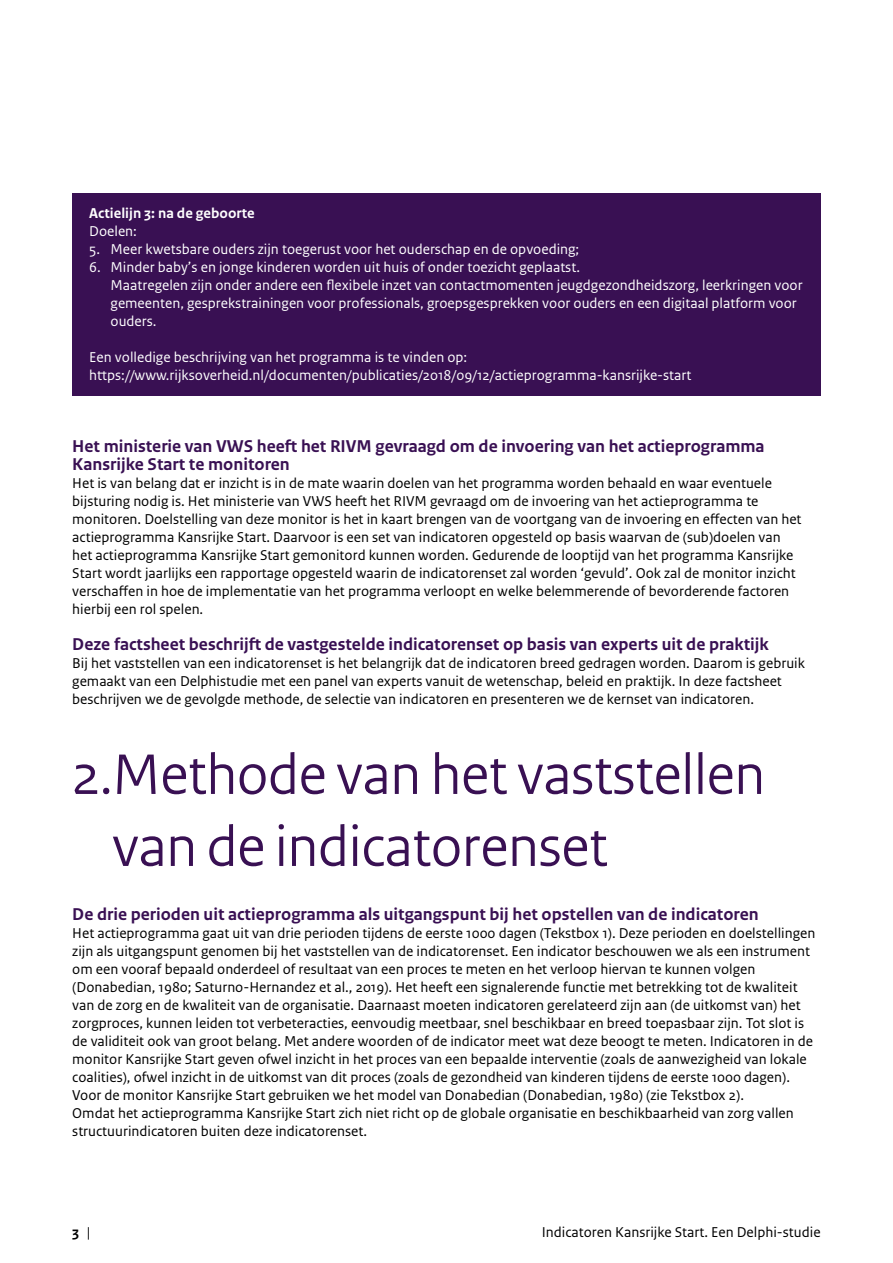
<style>
.page{position:relative;width:893px;height:1263px;background:#fff}
.page>*{position:absolute;margin:0;border:0;box-sizing:border-box;transform-origin:0 0}
._03_RIVM_Hoofdstukko{font:60px/72px "Rijksoverheid Sans Heading";color:#391053}
._06_RIVM_Alineakop{font:700 18px/18px "Rijksoverheid Sans Text";color:#391053}
._10_RIVM_Broodtekst{font:15px/18px "Rijksoverheid Sans Text";color:#000}
.Broodtekst_gearceerd{font:15px/18px "Rijksoverheid Sans Text";color:#fff}
.Kop_gearceerd_vet{font:700 15px "Rijksoverheid Sans Text";color:#fff}
.t1{font:700 15px "Rijksoverheid Sans Text";color:#000}
.s1{font-weight:400}
</style>
<div class="page">
<div style="left:72px;top:193px;width:749px;height:40px;background:#391053"></div>
<div style="left:72px;top:229px;width:749px;height:40px;background:#391053"></div>
<div style="left:72px;top:247px;width:749px;height:94px;background:#391053"></div>
<div style="left:72px;top:337px;width:749px;height:58px;background:#391053"></div>
<p class="Kop_gearceerd_vet" style="left:89px;top:204px;width:167px">Actielijn 3: na de geboorte</p>
<p class="Broodtekst_gearceerd" style="left:89px;top:222px;width:49px">Doelen:</p>
<p class="Broodtekst_gearceerd" style="left:89px;top:240px;width:492px">5. Meer kwetsbare ouders zijn toegerust voor het ouderschap en de opvoeding;</p>
<p class="Broodtekst_gearceerd" style="left:111px;top:258px;width:694px;text-indent:-21px">6. Minder baby’s en jonge kinderen worden uit huis of onder toezicht geplaatst.<br>Maatregelen zijn onder andere een flexibele inzet van contactmomenten jeugdgezondheidszorg, leerkringen voor gemeenten, gesprekstrainingen voor professionals, groepsgesprekken voor ouders en een digitaal platform voor ouders.</p>
<p class="Broodtekst_gearceerd" style="left:89px;top:348px;width:604px">Een volledige beschrijving van het programma is te vinden op: https://www.rijksoverheid.nl/documenten/publicaties/2018/09/12/actieprogramma-kansrijke-start</p>
<h5 class="_06_RIVM_Alineakop" style="left:72px;top:437px;width:694px">Het ministerie van VWS heeft het RIVM gevraagd om de invoering van het actieprogramma<br>Kansrijke Start te monitoren</h5>
<p class="_10_RIVM_Broodtekst" style="left:72px;top:474px;width:731px">Het is van belang dat er inzicht is in de mate waarin doelen van het programma worden behaald en waar eventuele bijsturing nodig is. Het ministerie van VWS heeft het RIVM gevraagd om de invoering van het actieprogramma te monitoren. Doelstelling van deze monitor is het in kaart brengen van de voortgang van de invoering en effecten van het actieprogramma Kansrijke Start. Daarvoor is een set van indicatoren opgesteld op basis waarvan de (sub)doelen van het actieprogramma Kansrijke Start gemonitord kunnen worden. Gedurende de looptijd van het programma Kansrijke Start wordt jaarlijks een rapportage opgesteld waarin de indicatorenset zal worden ‘gevuld’. Ook zal de monitor inzicht verschaffen in hoe de implementatie van het programma verloopt en welke belemmerende of bevorderende factoren hierbij een rol spelen.</p>
<h5 class="_06_RIVM_Alineakop" style="left:72px;top:635px;width:698px">Deze factsheet beschrijft de vastgestelde indicatorenset op basis van experts uit de praktijk</h5>
<p class="_10_RIVM_Broodtekst" style="left:72px;top:654px;width:734px">Bij het vaststellen van een indicatorenset is het belangrijk dat de indicatoren breed gedragen worden. Daarom is gebruik gemaakt van een Delphistudie met een panel van experts vanuit de wetenschap, beleid en praktijk. In deze factsheet beschrijven we de gevolgde methode, de selectie van indicatoren en presenteren we de kernset van indicatoren.</p>
<p class="_03_RIVM_Hoofdstukko" style="left:112px;top:739px;width:654px;text-indent:-40px">2.Methode van het vaststellen van de indicatorenset</p>
<h5 class="_06_RIVM_Alineakop" style="left:72px;top:905px;width:688px">De drie perioden uit actieprogramma als uitgangspunt bij het opstellen van de indicatoren</h5>
<p class="_10_RIVM_Broodtekst" style="left:72px;top:924px;width:745px">Het actieprogramma gaat uit van drie perioden tijdens de eerste 1000 dagen (Tekstbox 1). Deze perioden en doelstellingen zijn als uitgangspunt genomen bij het vaststellen van de indicatorenset. Een indicator beschouwen we als een instrument om een vooraf bepaald onderdeel of resultaat van een proces te meten en het verloop hiervan te kunnen volgen (Donabedian, 1980; Saturno-Hernandez et al., 2019). Het heeft een signalerende functie met betrekking tot de kwaliteit van de zorg en de kwaliteit van de organisatie. Daarnaast moeten indicatoren gerelateerd zijn aan (de uitkomst van) het zorgproces, kunnen leiden tot verbeteracties, eenvoudig meetbaar, snel beschikbaar en breed toepasbaar zijn. Tot slot is de validiteit ook van groot belang. Met andere woorden of de indicator meet wat deze beoogt te meten. Indicatoren in de monitor Kansrijke Start geven ofwel inzicht in het proces van een bepaalde interventie (zoals de aanwezigheid van lokale coalities), ofwel inzicht in de uitkomst van dit proces (zoals de gezondheid van kinderen tijdens de eerste 1000 dagen).<br>Voor de monitor Kansrijke Start gebruiken we het model van Donabedian (Donabedian, 1980) (zie Tekstbox 2).<br>Omdat het actieprogramma Kansrijke Start zich niet richt op de globale organisatie en beschikbaarheid van zorg vallen structuurindicatoren buiten deze indicatorenset.</p>
<p class="t1" style="left:72px;top:1223px;width:20px">3 <span class="s1">|</span></p>
<p class="_10_RIVM_Broodtekst" style="left:542px;top:1223px;width:280px">Indicatoren Kansrijke Start. Een Delphi-studie</p>
</div>
